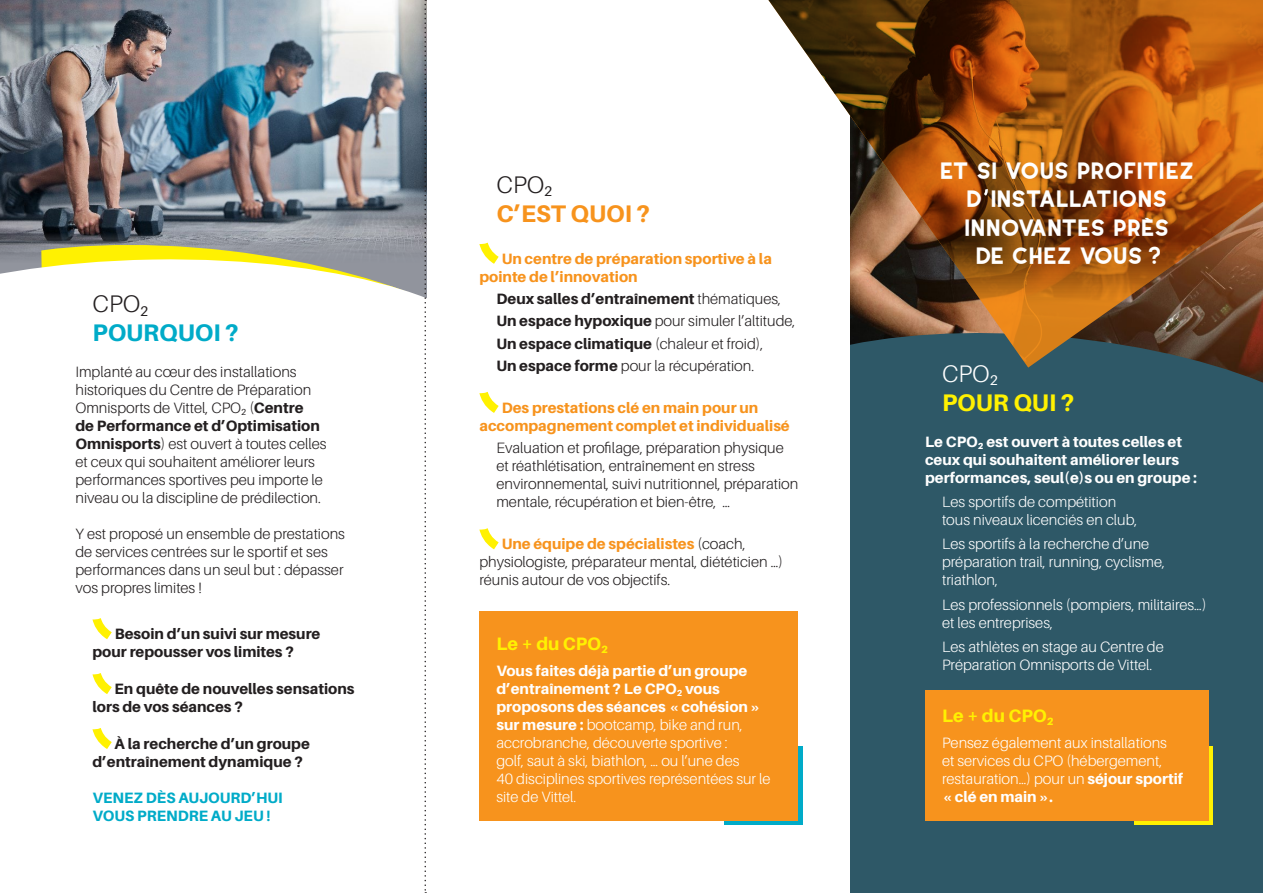
<style>
.page{position:relative;width:1263px;height:893px;background:#fff}
.page>*{position:absolute;margin:0;border:0;box-sizing:border-box;transform-origin:0 0}
.t1{font:800 24px/28.8px "Aileron";color:#f7931d}
.t2{font:800 24px/28.8px "Aileron";color:#00abc8}
.t3{font:800 24px/28.8px "Aileron";color:#fff101}
.t4{font:23.55px/28.5px "Coyote Semi Bold DEMO";letter-spacing:-.16em;color:#fff;text-align:center}
.t5{font:800 18px "Aileron";color:#fff101}
.t6{font:300 15px/18px "Aileron";color:#231f20}
.t7{font:300 15px/18px "Aileron";color:#fff}
.t8{font:800 15px/18px "Aileron";color:#231f20}
.t9{font:800 15px/18px "Aileron";color:#f7931d}
.t10{font:800 15px/18px "Aileron";color:#fff}
.t11{font:800 15px/18px "Aileron";color:#00abc8}
.s1{font-weight:300;color:#231f20}
.s2{font-weight:800}
.s3{font-weight:300}
.s4{font-weight:800;color:#f7931d}
.s5{font-weight:300;color:#fff}
</style>
<div class="page">
<div style="left:724px;top:746px;width:78px;height:79px;background:#00abc8"></div>
<img style="left:0;top:0;width:424px;height:256px">
<div style="left:850px;top:0;width:413px;height:893px;background:#2e5867"></div>
<svg style="left:41px;top:230px;width:386px;height:26px;background:#9c9c77"></svg>
<svg style="left:1222px;top:368px;width:41px;height:15px"></svg>
<img style="left:768px;top:0;width:495px;height:368px">
<svg style="left:984px;top:189px;width:4px;height:7px"></svg>
<svg style="left:1144px;top:218px;width:6px;height:3px"></svg>
<svg style="left:0;top:256px;width:488px;height:136px"></svg>
<svg style="left:92px;top:618px;width:20px;height:21px"></svg>
<svg style="left:92px;top:673px;width:20px;height:21px"></svg>
<svg style="left:92px;top:728px;width:20px;height:21px"></svg>
<svg style="left:424px;top:0;width:2px;height:893px"></svg>
<div style="left:479px;top:611px;width:319px;height:210px;background:#f7931d"></div>
<svg style="left:479px;top:243px;width:20px;height:21px"></svg>
<svg style="left:479px;top:392px;width:20px;height:21px"></svg>
<svg style="left:479px;top:528px;width:20px;height:21px"></svg>
<div style="left:1134px;top:746px;width:78px;height:79px;background:#fff101"></div>
<div style="left:925px;top:690px;width:284px;height:131px;background:#f7931d"></div>
<h1 class="t2" style="left:92px;top:289px;width:148px"><span class="s1">CPO</span><sub>2<br></sub>POURQUOI ?</h1>
<p class="t6" style="left:75px;top:363px;width:253px">Implanté au cœur des installations historiques du Centre de Préparation Omnisports de Vittel, CPO<sub>2</sub> (<span class="s2">Centre<br>de Performance et d’Optimisation Omnisports</span>) est ouvert à toutes celles et ceux qui souhaitent améliorer leurs performances sportives peu importe le niveau ou la discipline de prédilection.</p>
<p class="t6" style="left:75px;top:525px;width:271px">Y est proposé un ensemble de prestations de services centrées sur le sportif et ses performances dans un seul but : dépasser vos propres limites !</p>
<p class="t8" style="left:92px;top:625px;width:229px;text-indent:22px">Besoin d’un suivi sur mesure pour repousser vos limites ?</p>
<p class="t8" style="left:92px;top:680px;width:264px;text-indent:22px">En quête de nouvelles sensations lors de vos séances ?</p>
<p class="t8" style="left:92px;top:735px;width:219px;text-indent:22px">À la recherche d’un groupe d’entraînement dynamique ?</p>
<p class="t11" style="left:92px;top:789px;width:192px">VENEZ DÈS AUJOURD’HUI<br>VOUS PRENDRE AU JEU !</p>
<h1 class="t1" style="left:496px;top:170px;width:155px"><span class="s1">CPO</span><sub>2<br></sub>C’EST QUOI ?</h1>
<p class="t9" style="left:479px;top:250px;width:294px;text-indent:22px">Un centre de préparation sportive à la pointe de l’innovation</p>
<p class="t8" style="left:496px;top:288px;width:301px;line-height:22.2px">Deux salles d’entraînement <span class="s3">thématiques, </span>Un espace hypoxique <span class="s3">pour simuler l’altitude, </span>Un espace climatique <span class="s3">(chaleur et froid),<br></span>Un espace forme <span class="s3">pour la récupération.</span></p>
<p class="t9" style="left:479px;top:399px;width:312px;text-indent:22px">Des prestations clé en main pour un accompagnement complet et individualisé</p>
<p class="t6" style="left:496px;top:439px;width:303px">Evaluation et profilage, préparation physique et réathlétisation, entraînement en stress environnemental, suivi nutritionnel, préparation mentale, récupération et bien-être, …</p>
<p class="t6" style="left:479px;top:535px;width:305px;text-indent:22px"><span class="s4">Une équipe de spécialistes</span> (coach, physiologiste, préparateur mental, diététicien …) réunis autour de vos objectifs.</p>
<p class="t5" style="left:496px;top:633px;width:113px">Le + du CPO<sub>2</sub></p>
<p class="t7" style="left:496px;top:662px;width:276px"><span class="s2">Vous faites déjà partie d’un groupe d’entraînement ? Le CPO</span><sub>2</sub> <span class="s2">vous proposons des séances « cohésion » sur mesure :</span> bootcamp, bike and run, accrobranche, découverte sportive :<br>golf, saut à ski, biathlon, … ou l’une des<br>40 disciplines sportives représentées sur le site de Vittel.</p>
<h2 class="t4" style="left:938px;top:156px;width:259px">ET SI VOUS PROFITIEZ<br>D INSTALLATIONS<br>INNOVANTES PRES<br>DE CHEZ VOUS ?</h2>
<h1 class="t3" style="left:942px;top:359px;width:134px"><span class="s5">CPO</span><sub>2<br></sub>POUR QUI ?</h1>
<p class="t10" style="left:925px;top:432px;width:274px">Le CPO<sub>2</sub> est ouvert à toutes celles et ceux qui souhaitent améliorer leurs performances, seul(e)s ou en groupe :</p>
<p class="t7" style="left:942px;top:493px;width:197px">Les sportifs de compétition tous niveaux licenciés en club,</p>
<p class="t7" style="left:942px;top:535px;width:225px">Les sportifs à la recherche d’une préparation trail, running, cyclisme, triathlon,</p>
<p class="t7" style="left:942px;top:596px;width:266px">Les professionnels (pompiers, militaires…) et les entreprises,</p>
<p class="t7" style="left:942px;top:638px;width:223px">Les athlètes en stage au Centre de<br>Préparation Omnisports de Vittel.</p>
<p class="t5" style="left:942px;top:705px;width:113px">Le + du CPO<sub>2</sub></p>
<p class="t7" style="left:942px;top:734px;width:243px">Pensez également aux installations<br>et services du CPO (hébergement, restauration…) pour un <span class="s2">séjour sportif « clé en main ».</span></p>
</div>
